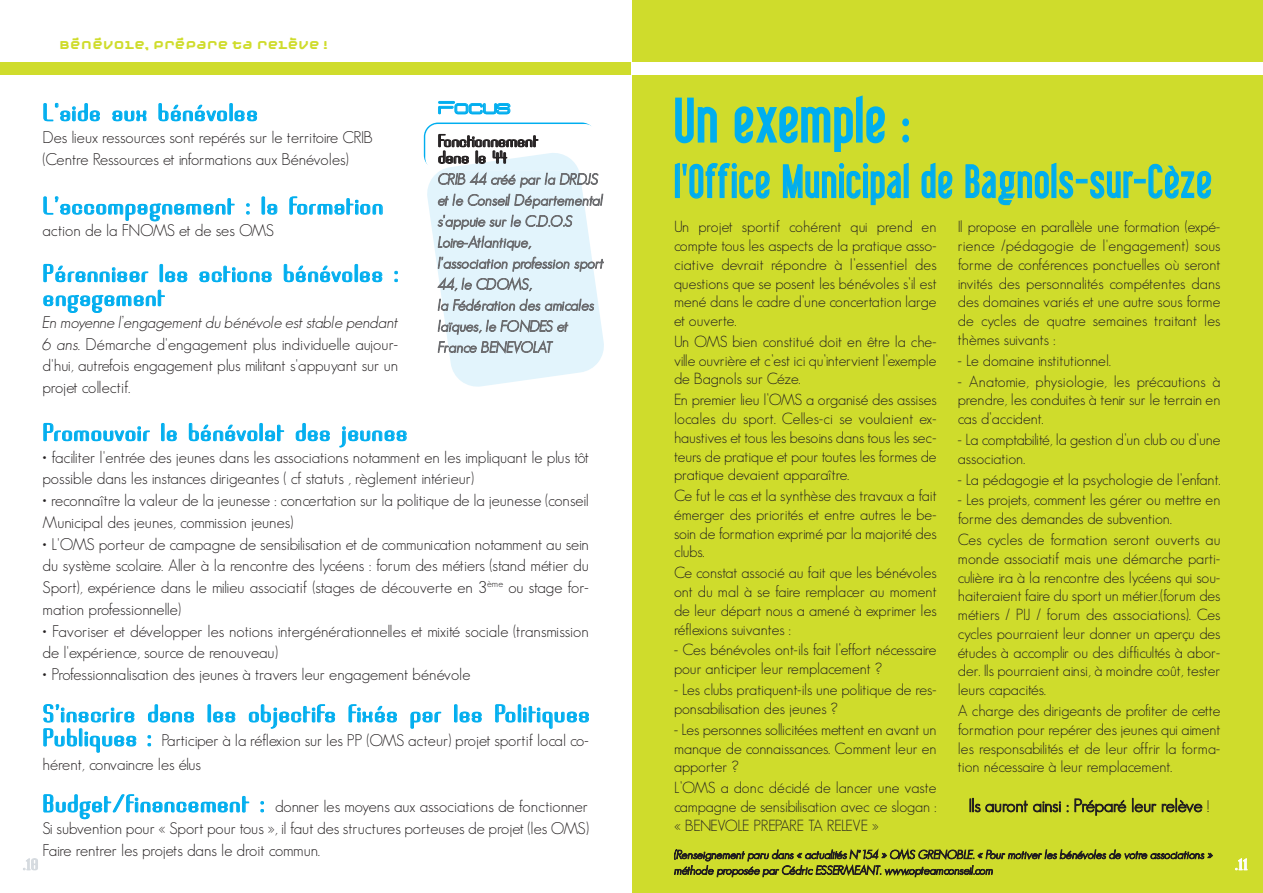
<style>
.page{position:relative;width:1263px;height:893px;background:#fff}
.page>*{position:absolute;margin:0;border:0;box-sizing:border-box;transform-origin:0 0}
.t1{font:60px "Libel Suit";letter-spacing:.05em;color:#00aeef}
.t2{font:45px "Libel Suit";letter-spacing:.05em;color:#00aeef}
.t3{font:21px/24px "Brassiere";letter-spacing:.045em;color:#00aeef}
.t4{font:300 18px "Geosans";letter-spacing:-.01em;color:#231f20}
.t5{font:18px "D3 Euronism";letter-spacing:-.005em;color:#00aeef}
.t6{font:300 16.5px/21.8px "Geosans";color:#231f20}
.t7{font:300 15.75px/18.8px "Geosans";color:#231f20;text-align:justify}
.t8{font:italic 300 15px/21px "Geosans";letter-spacing:.01em;color:#6c6d70}
.t9{font:15px/16.5px "Brassiere";letter-spacing:-.005em;color:#231f20}
.t10{font:13.5px "Brassiere";color:#d5dadf}
.t11{font:13.5px "Brassiere";color:#fff}
.t12{font:italic 300 12px/15.8px "Geosans";color:#231f20}
.t13{font:700 12px "Moby";color:#cfdc2c}
.s1{font-style:italic}
.s2{font-size:16.5px}
.s3{font-family:"Brassiere";font-weight:400;font-size:21px;color:#00aeef}
</style>
<div class="page">
<div style="left:632px;top:0;width:631px;height:893px;background:#cfdc2c"></div>
<div style="left:0;top:62px;width:636px;height:13px;background:#cfdc2c"></div>
<div style="left:631px;top:62px;width:632px;height:13px;background:#fff"></div>
<svg style="left:424px;top:123px;width:180px;height:264px"></svg>
<p class="t13" style="left:59px;top:37px;width:270px">BÉNÉVOLE, PRÉPARE TA RELÈVE !</p>
<h1 class="t1" style="left:675px;top:88px;width:236px">Un exemple :</h1>
<h2 class="t2" style="left:675px;top:157px;width:538px">l'Office Municipal de Bagnols-sur-Cèze</h2>
<p class="t7" style="left:674px;top:217px;width:264px">Un projet sportif cohérent qui prend en compte tous les aspects de la pratique asso&shy;ciative devrait répondre à l’essentiel des questions que se posent les bénévoles s’il est mené dans le cadre d’une concertation large et ouverte.</p>
<p class="t7" style="left:674px;top:332px;width:264px">Un OMS bien constitué doit en être la che&shy;ville ouvrière et c’est ici qu’intervient l’exemple de Bagnols sur Céze.</p>
<p class="t7" style="left:674px;top:390px;width:264px">En premier lieu l’OMS a organisé des assises locales du sport. Celles-ci se voulaient ex&shy;haustives et tous les besoins dans tous les sec&shy;teurs de pratique et pour toutes les formes de pratique devaient apparaître.</p>
<p class="t7" style="left:674px;top:486px;width:264px">Ce fut le cas et la synthèse des travaux a fait émerger des priorités et entre autres le be&shy;soin de formation exprimé par la majorité des clubs.</p>
<p class="t7" style="left:674px;top:563px;width:264px">Ce constat associé au fait que les bénévoles ont du mal à se faire remplacer au moment de leur départ nous a amené à exprimer les réflexions suivantes :</p>
<p class="t7" style="left:674px;top:641px;width:264px">- Ces bénévoles ont-ils fait l’effort nécessaire pour anticiper leur remplacement ?</p>
<p class="t7" style="left:674px;top:680px;width:264px">- Les clubs pratiquent-ils une politique de res&shy;ponsabilisation des jeunes ?</p>
<p class="t7" style="left:674px;top:720px;width:264px">- Les personnes sollicitées mettent en avant un manque de connaissances. Comment leur en apporter ?</p>
<p class="t7" style="left:674px;top:778px;width:264px">L’OMS a donc décidé de lancer une vaste campagne de sensibilisation avec ce slogan : « BENEVOLE PREPARE TA RELEVE »</p>
<p class="t5" style="left:438px;top:101px;width:74px">Focus</p>
<p class="t9" style="left:438px;top:133px;width:102px">Fonctionnement dans le 44</p>
<p class="t8" style="left:438px;top:169px;width:167px">CRIB 44 créé par la DRDJS et le Conseil Départemental s’appuie sur le C.D.O.S<br>Loire-Atlantique, l’association profession sport<br>44, le CDOMS,<br>la Fédération des amicales laïques, le FONDES et<br>France BENEVOLAT</p>
<h3 class="t3" style="left:43px;top:101px;width:216px">L'aide aux bénévoles</h3>
<p class="t6" style="left:43px;top:126px;width:332px">Des lieux ressources sont repérés sur le territoire CRIB (Centre Ressources et informations aux Bénévoles)</p>
<h3 class="t3" style="left:43px;top:194px;width:342px">L’accompagnement : la formation</h3>
<p class="t6" style="left:43px;top:220px;width:233px">action de la FNOMS et de ses OMS</p>
<h3 class="t3" style="left:43px;top:262px;width:357px">Pérenniser les actions bénévoles : engagement</h3>
<p class="t6" style="left:43px;top:311px;width:357px;text-align:justify"><span class="s1">En moyenne l’engagement du bénévole est stable pendant 6 ans.</span> Démarche d'engagement plus individuelle aujour&shy;d'hui, autrefois engagement plus militant s'appuyant sur un projet collectif.</p>
<p class="t7" style="left:958px;top:217px;width:264px">Il propose en parallèle une formation (expé&shy;rience /pédagogie de l'engagement) sous forme de conférences ponctuelles où seront invités des personnalités compétentes dans des domaines variés et une autre sous forme de cycles de quatre semaines traitant les thèmes suivants :</p>
<p class="t7" style="left:958px;top:351px;width:154px">- Le domaine institutionnel.</p>
<p class="t7" style="left:958px;top:372px;width:264px">- Anatomie, physiologie, les précautions à prendre, les conduites à tenir sur le terrain en cas d’accident.</p>
<p class="t7" style="left:958px;top:430px;width:264px">- La comptabilité, la gestion d’un club ou d’une association.</p>
<p class="t7" style="left:958px;top:470px;width:264px">- La pédagogie et la psychologie de l’enfant.</p>
<p class="t7" style="left:958px;top:491px;width:264px">- Les projets, comment les gérer ou mettre en forme des demandes de subvention.</p>
<p class="t7" style="left:958px;top:530px;width:264px">Ces cycles de formation seront ouverts au monde associatif mais une démarche parti&shy;culière ira à la rencontre des lycéens qui sou&shy;haiteraient faire du sport un métier.(forum des métiers / PIJ / forum des associations). Ces cycles pourraient leur donner un aperçu des études à accomplir ou des difficultés à abor&shy;der. Ils pourraient ainsi, à moindre coût, tester leurs capacités.</p>
<p class="t7" style="left:958px;top:701px;width:264px">A charge des dirigeants de profiter de cette formation pour repérer des jeunes qui aiment les responsabilités et de leur offrir la forma&shy;tion nécessaire à leur remplacement.</p>
<p class="t4" style="left:969px;top:795px;width:243px">Ils auront ainsi : Préparé leur relève <span class="s2">!</span></p>
<p class="t12" style="left:674px;top:847px;width:540px">(Renseignement paru dans « actualités N°154 » OMS GRENOBLE. « Pour motiver les bénévoles de votre associations » méthode proposée par Cédric ESSERMEANT. www.opteamconseil.com</p>
<h3 class="t3" style="left:43px;top:421px;width:366px">Promouvoir le bénévolat des jeunes</h3>
<p class="t6" style="left:43px;top:446px;width:548px">• faciliter l'entrée des jeunes dans les associations notamment en les impliquant le plus tôt possible dans les instances dirigeantes ( cf statuts , règlement intérieur)</p>
<p class="t6" style="left:43px;top:490px;width:548px">• reconnaître la valeur de la jeunesse : concertation sur la politique de la jeunesse (conseil<br>Municipal des jeunes, commission jeunes)</p>
<p class="t6" style="left:43px;top:533px;width:548px;text-align:justify">• L'OMS porteur de campagne de sensibilisation et de communication notamment au sein du système scolaire. Aller à la rencontre des lycéens : forum des métiers (stand métier du Sport), expérience dans le milieu associatif (stages de découverte en 3<sup>ème</sup> ou stage for&shy;mation professionnelle)</p>
<p class="t6" style="left:43px;top:620px;width:548px">• Favoriser et développer les notions intergénérationnelles et mixité sociale (transmission de l'expérience, source de renouveau)</p>
<p class="t6" style="left:43px;top:664px;width:429px">• Professionnalisation des jeunes à travers leur engagement bénévole</p>
<h3 class="t3" style="left:43px;top:702px;width:548px">S’inscrire dans les objectifs fixés par les Politiques</h3>
<p class="t6" style="left:43px;top:728px;width:548px;line-height:24px"><span class="s3">Publiques :</span> Participer à la réflexion sur les PP (OMS acteur) projet sportif local co&shy;hérent, convaincre les élus</p>
<p class="t6" style="left:43px;top:796px;width:548px;text-align:justify"><span class="s3">Budget/financement :</span> donner les moyens aux associations de fonctionner Si subvention pour « Sport pour tous », il faut des structures porteuses de projet (les OMS)<br>Faire rentrer les projets dans le droit commun.</p>
<p class="t10" style="left:23px;top:855px;width:17px">.10</p>
<p class="t11" style="left:1235px;top:855px;width:14px">.11</p>
</div>
